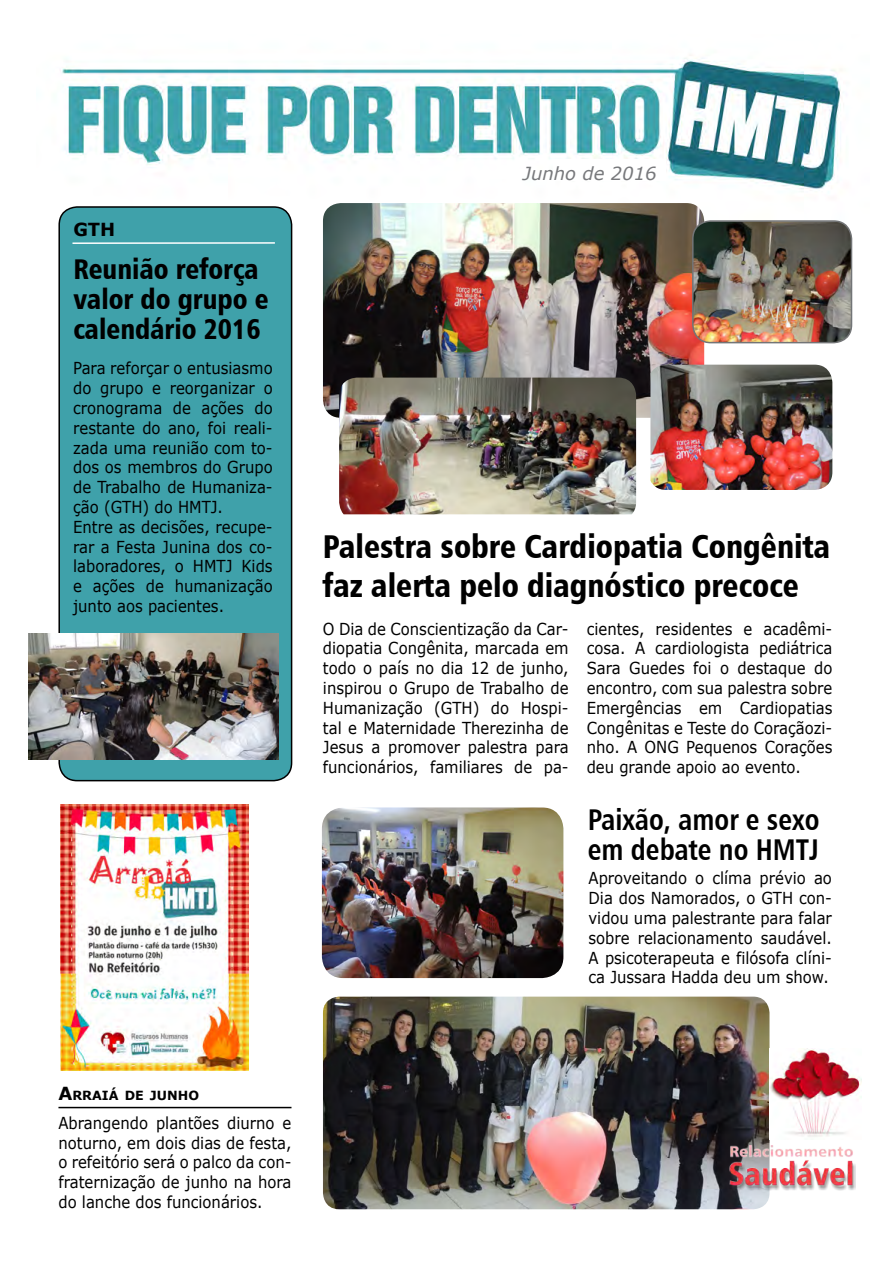
<style>
.page{position:relative;width:893px;height:1263px;background:#fff}
.page>*{position:absolute;margin:0;border:0;box-sizing:border-box;transform-origin:0 0}
.t1{font:33px/39px "Humanist 777 BT Black Condensed B";color:#000;scale:.95 1}
.t2{font:30px/30px "Humanist 777 BT Bold Condensed B";color:#000;scale:.95 1}
.t3{font:28.5px/30px "Humanist 777 BT Black Condensed B";color:#000;scale:.95 1}
.t4{font:italic 18px "Verdana";color:#77787b}
.t5{font:700 18px "Verdana";color:#000}
.t6{font:16.5px/19.8px "Verdana";color:#000;scale:.9 1}
.t7{font:700 12.6px "Verdana";color:#000}
.s1{font-size:18px}
</style>
<div class="page">
<img style="left:322px;top:807px;width:241px;height:171px">
<hr style="left:58px;top:1107px;width:233px;height:1px;background:#000">
<img style="left:61px;top:55px;width:781px;height:166px">
<img style="left:323px;top:203px;width:381px;height:215px">
<div style="left:59px;top:207px;width:233px;height:574px;background:#3fa1aa;border-radius:18px"></div>
<div style="left:58px;top:206px;width:234px;height:575px;border:2px solid #000;border-radius:18px"></div>
<hr style="left:72px;top:242px;width:203px;height:2px;background:#fff">
<img style="left:693px;top:221px;width:158px;height:122px">
<div style="left:692px;top:220px;width:160px;height:123px;border:2px solid #737577;border-radius:18px"></div>
<div style="left:553px;top:159px;width:112px;height:22px;background:#fff"></div>
<img style="left:650px;top:365px;width:182px;height:125px">
<img style="left:339px;top:378px;width:297px;height:136px">
<img style="left:323px;top:997px;width:446px;height:212px">
<img style="left:770px;top:1048px;width:91px;height:89px">
<img style="left:728px;top:1145px;width:127px;height:45px">
<img style="left:29px;top:634px;width:249px;height:125px">
<img style="left:60px;top:804px;width:188px;height:266px">
<p class="t5" style="left:73px;top:216px;width:40px">GTH</p>
<h3 class="t3" style="left:73px;top:254px;width:207px">Reunião reforça valor do grupo e calendário 2016</h3>
<p class="t6" style="left:73px;top:358px;width:223px;text-align:right">Para reforçar o entusiasmo o</p>
<p class="t6" style="left:73px;top:378px;width:22px">do</p>
<p class="t6" style="left:170px;top:378px;width:96px">reorganizar</p>
<p class="t6" style="left:100px;top:378px;width:50px">grupo</p>
<p class="t6" style="left:152px;top:378px;width:11px">e</p>
<p class="t6" style="left:73px;top:398px;width:101px">cronograma</p>
<p class="t6" style="left:173px;top:398px;width:22px">de</p>
<p class="t6" style="left:202px;top:398px;width:48px">ações</p>
<p class="t6" style="left:254px;top:398px;width:22px">do</p>
<p class="t6" style="left:73px;top:418px;width:223px">restante do ano, foi reali-</p>
<p class="t6" style="left:73px;top:437px;width:223px">zada uma reunião com to-</p>
<p class="t6" style="left:73px;top:457px;width:223px">dos os membros do Grupo</p>
<p class="t6" style="left:73px;top:477px;width:223px">de Trabalho de Humaniza-</p>
<p class="t6" style="left:73px;top:497px;width:168px">ção (GTH) do HMTJ.</p>
<p class="t6" style="left:73px;top:517px;width:223px">Entre as decisões, recupe-</p>
<p class="t6" style="left:73px;top:536px;width:223px">rar a Festa Junina dos co-</p>
<p class="t6" style="left:73px;top:556px;width:125px">laboradores o,</p>
<p class="t6" style="left:193px;top:556px;width:45px">HMTJ</p>
<p class="t6" style="left:241px;top:556px;width:36px">Kids</p>
<p class="t6" style="left:93px;top:576px;width:48px">ações</p>
<p class="t6" style="left:175px;top:576px;width:110px">humanização</p>
<p class="t6" style="left:146px;top:576px;width:22px">de</p>
<p class="t6" style="left:73px;top:576px;width:169px">e<br>junto aos pacientes.</p>
<p class="t4" style="left:523px;top:161px;width:135px">Junho de 2016</p>
<h1 class="t1" style="left:323px;top:526px;width:535px">Palestra sobre Cardiopatia Congênita faz alerta pelo diagnóstico precoce</h1>
<p class="t6" style="left:323px;top:638px;width:275px">diopatia Congênita, marcada em</p>
<p class="t6" style="left:763px;top:618px;width:78px">acadêmi-</p>
<p class="t6" style="left:323px;top:618px;width:274px">O Dia de Conscientização da Car-</p>
<p class="t6" style="left:323px;top:658px;width:275px">todo o país no dia 12 de junho, inspirou o Grupo de Trabalho de</p>
<p class="t6" style="left:323px;top:717px;width:275px">tal e Maternidade Therezinha de</p>
<p class="t6" style="left:656px;top:618px;width:87px">residentes</p>
<p class="t6" style="left:587px;top:618px;width:66px">cientes,</p>
<p class="t6" style="left:744px;top:618px;width:11px">e</p>
<p class="t6" style="left:759px;top:638px;width:83px">pediátrica</p>
<p class="t6" style="left:655px;top:638px;width:106px">cardiologista</p>
<p class="t6" style="left:587px;top:638px;width:67px">cosa A.</p>
<p class="t6" style="left:693px;top:658px;width:22px">foi</p>
<p class="t6" style="left:629px;top:658px;width:63px">Guedes</p>
<p class="t6" style="left:737px;top:658px;width:77px">destaque</p>
<p class="t6" style="left:814px;top:658px;width:22px">do</p>
<p class="t6" style="left:587px;top:658px;width:39px">Sara</p>
<p class="t6" style="left:587px;top:678px;width:275px">encontro, com sua palestra sobre</p>
<p class="t6" style="left:740px;top:698px;width:105px">Cardiopatias</p>
<p class="t6" style="left:720px;top:658px;width:12px">o</p>
<p class="t6" style="left:587px;top:698px;width:107px">Emergências</p>
<p class="t6" style="left:587px;top:737px;width:275px">nho A. ONG Pequenos Corações</p>
<p class="t6" style="left:323px;top:698px;width:112px">Humanização</p>
<p class="t6" style="left:434px;top:698px;width:52px">(GTH)</p>
<p class="t6" style="left:491px;top:698px;width:22px">do</p>
<p class="t6" style="left:521px;top:698px;width:55px">Hospi-</p>
<p class="t6" style="left:699px;top:698px;width:27px">em</p>
<p class="t6" style="left:587px;top:717px;width:274px">Congênitas e Teste do Coraçãozi-</p>
<p class="t6" style="left:587px;top:757px;width:240px">deu grande apoio ao evento.</p>
<h2 class="t2" style="left:588px;top:803px;width:246px">Paixão, amor e sexo em debate no HMTJ</h2>
<p class="t6" style="left:814px;top:868px;width:21px">ao</p>
<p class="t6" style="left:468px;top:737px;width:68px">palestra</p>
<p class="t6" style="left:323px;top:737px;width:46px">Jesus</p>
<p class="t6" style="left:388px;top:737px;width:81px">promover</p>
<p class="t6" style="left:535px;top:737px;width:38px">para</p>
<p class="t6" style="left:371px;top:737px;width:11px">a</p>
<p class="t6" style="left:323px;top:757px;width:108px">funcionários,</p>
<p class="t6" style="left:430px;top:757px;width:82px">familiares</p>
<p class="t6" style="left:514px;top:757px;width:22px">de</p>
<p class="t6" style="left:544px;top:757px;width:29px">pa-</p>
<p class="t6" style="left:712px;top:868px;width:45px">clíma</p>
<p class="t6" style="left:760px;top:868px;width:53px">prévio</p>
<p class="t6" style="left:588px;top:868px;width:111px">Aproveitando</p>
<p class="t6" style="left:588px;top:908px;width:272px">vidou uma palestrante para falar</p>
<p class="t6" style="left:695px;top:868px;width:12px">o</p>
<p class="t6" style="left:588px;top:888px;width:272px">Dia dos Namorados o, GTH con-</p>
<p class="t6" style="left:761px;top:928px;width:81px">saudável.</p>
<p class="t6" style="left:588px;top:928px;width:47px">sobre</p>
<p class="t6" style="left:588px;top:967px;width:269px">ca Jussara Hadda deu um show.</p>
<p class="t6" style="left:638px;top:928px;width:129px">relacionamento</p>
<p class="t6" style="left:588px;top:947px;width:272px">A psicoterapeuta e filósofa clíni-</p>
<p class="t7" style="left:58px;top:1086px;width:62px"><span class="s1">A</span>RRAIÁ</p>
<p class="t7" style="left:150px;top:1086px;width:51px">JUNHO</p>
<p class="t7" style="left:125px;top:1086px;width:21px">DE</p>
<p class="t6" style="left:156px;top:1112px;width:72px">plantões</p>
<p class="t6" style="left:58px;top:1112px;width:260px">Abrangendo<br>noturno, em dois dias de festa,</p>
<p class="t6" style="left:58px;top:1172px;width:260px">fraternização de junho na hora</p>
<p class="t6" style="left:227px;top:1112px;width:54px">diurno</p>
<p class="t6" style="left:283px;top:1112px;width:11px">e</p>
<p class="t6" style="left:58px;top:1152px;width:260px">o refeitório será o palco da con-</p>
<p class="t6" style="left:58px;top:1192px;width:228px">do lanche dos funcionários.</p>
</div>
